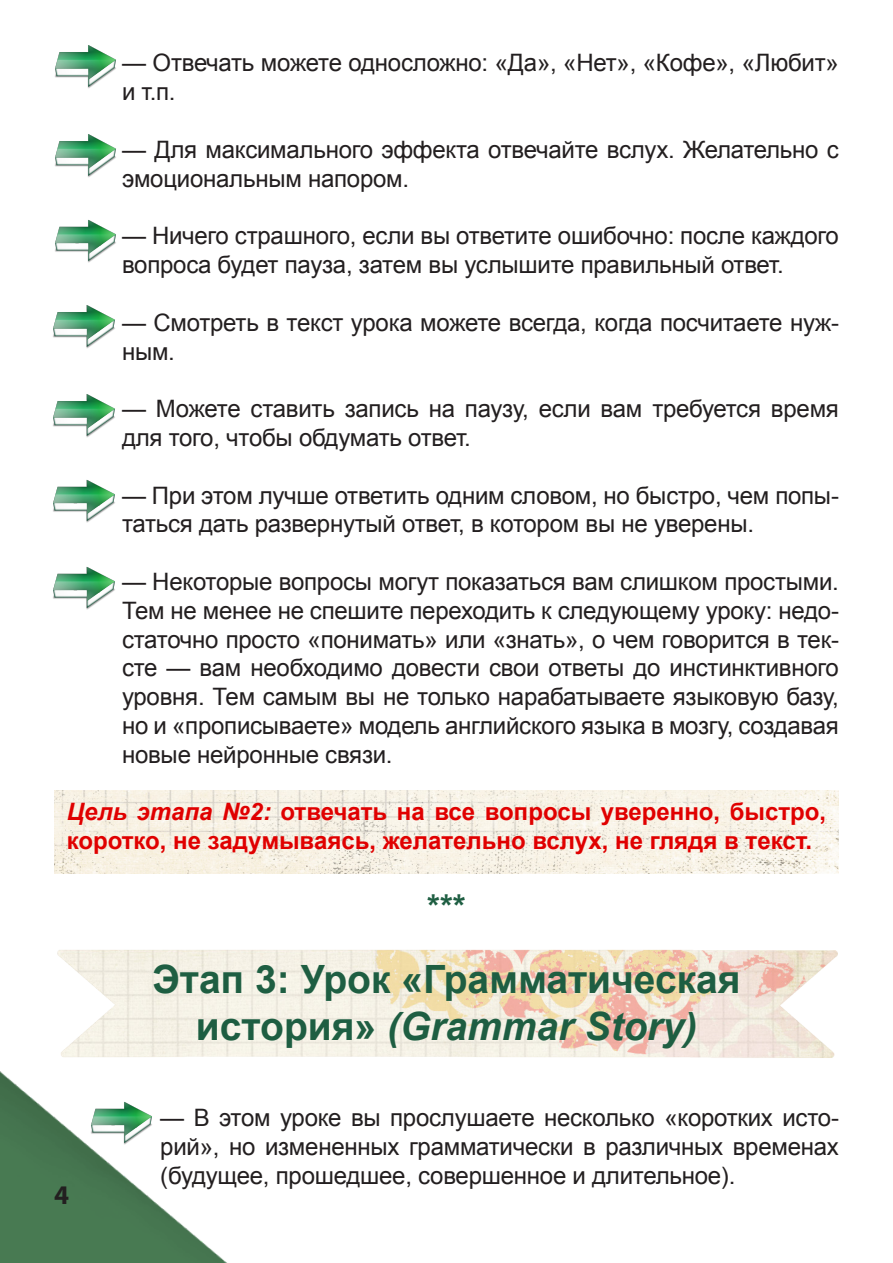
<style>
.page{position:relative;width:893px;height:1263px;background:#fff}
.page>*{position:absolute;margin:0;border:0;box-sizing:border-box;transform-origin:0 0}
.t1{font:700 39px "Arial";color:#1e5e42}
.t2{font:italic 700 39px "Arial";color:#1e5e42}
.t3{font:700 33px "Arial";color:#1e5e42}
.t4{font:700 27px "Myriad Pro";color:#231f20}
.t5{font:24px/28.8px "Arial";letter-spacing:-.01em;color:#231f20}
.t6{font:700 24px/28.8px "Arial";color:#e00000}
.s1{font-style:italic}
.s2{font-style:normal}
</style>
<div class="page">
<img style="left:0;top:1071px;width:227px;height:192px">
<img style="left:57px;top:949px;width:781px;height:109px">
<img style="left:54px;top:791px;width:785px;height:83px">
<img style="left:55px;top:45px;width:61px;height:44px">
<img style="left:53px;top:305px;width:62px;height:44px">
<img style="left:55px;top:134px;width:61px;height:44px">
<img style="left:53px;top:394px;width:62px;height:44px">
<img style="left:55px;top:219px;width:61px;height:44px">
<img style="left:53px;top:480px;width:62px;height:43px">
<img style="left:53px;top:567px;width:62px;height:43px">
<img style="left:90px;top:1092px;width:63px;height:62px">
<p class="t5" style="left:122px;top:49px;width:718px">— Отвечать можете односложно: «Да», «Нет», «Кофе», «Любит» и т.п.</p>
<p class="t5" style="left:122px;top:135px;width:718px">— Для максимального эффекта отвечайте вслух. Желательно с эмоциональным напором.</p>
<p class="t5" style="left:122px;top:222px;width:718px">— Ничего страшного, если вы ответите ошибочно: после каждого вопроса будет пауза, затем вы услышите правильный ответ.</p>
<p class="t5" style="left:122px;top:308px;width:718px">— Смотреть в текст урока можете всегда, когда посчитаете нуж&shy;ным.</p>
<p class="t5" style="left:122px;top:395px;width:718px">— Можете ставить запись на паузу, если вам требуется время для того, чтобы обдумать ответ.</p>
<p class="t5" style="left:122px;top:481px;width:718px">— При этом лучше ответить одним словом, но быстро, чем попы&shy;таться дать развернутый ответ, в котором вы не уверены.</p>
<p class="t5" style="left:122px;top:567px;width:718px;text-align:justify">— Некоторые вопросы могут показаться вам слишком простыми.<br>Тем не менее не спешите переходить к следующему уроку: недо&shy;статочно просто «понимать» или «знать», о чем говорится в тек&shy;сте — вам необходимо довести свои ответы до инстинктивного уровня. Тем самым вы не только нарабатываете языковую базу, но и «прописываете» модель английского языка в мозгу, создавая новые нейронные связи.</p>
<p class="t6" style="left:67px;top:798px;width:761px"><span class="s1">Цель этапа №2:</span> отвечать на все вопросы уверенно, быстро, коротко, не задумываясь, желательно вслух, не глядя в текст.</p>
<p class="t3" style="left:427px;top:884px;width:40px">***</p>
<p class="t4" style="left:54px;top:1177px;width:16px">4</p>
<p class="t1" style="left:152px;top:953px;width:590px">Этап 3: Урок «Грамматическая</p>
<p class="t2" style="left:196px;top:1000px;width:503px"><span class="s2">история»</span> (Grammar Story)</p>
<p class="t5" style="left:160px;top:1104px;width:680px;text-align:justify">— В этом уроке вы прослушаете несколько «коротких исто&shy;рий», но измененных грамматически в различных временах (будущее, прошедшее, совершенное и длительное).</p>
</div>
